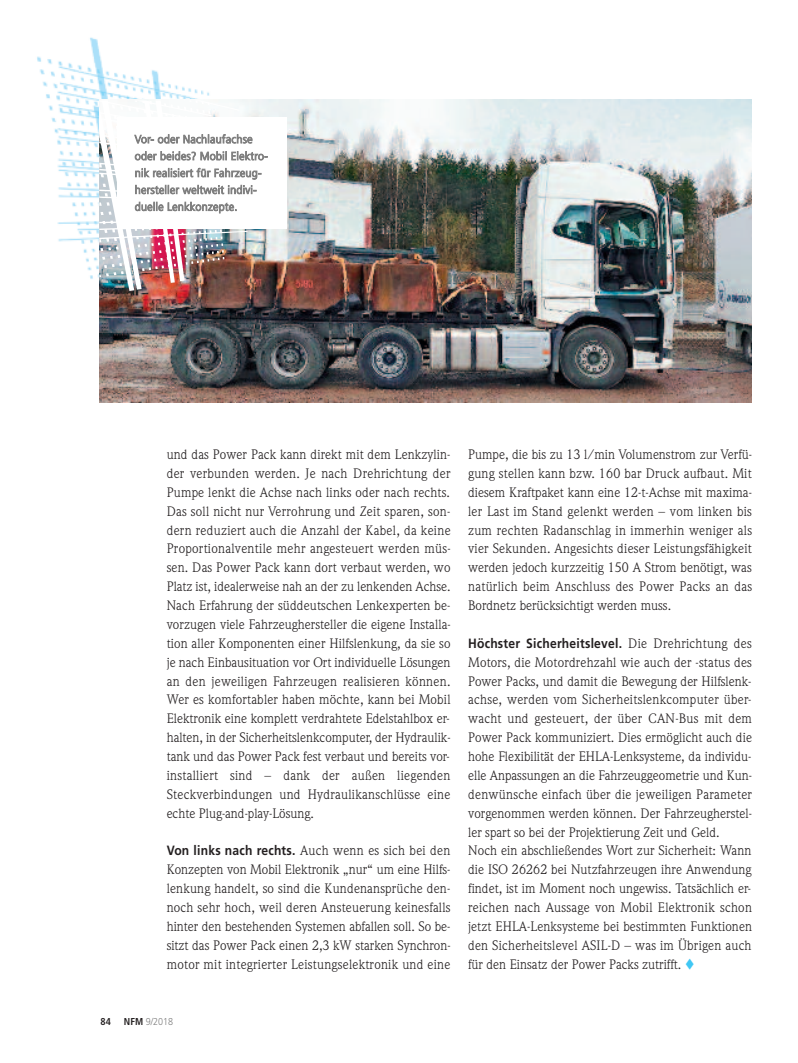
<style>
.page{position:relative;width:798px;height:1063px;background:#fff}
.page>*{position:absolute;margin:0;border:0;box-sizing:border-box;transform-origin:0 0}
.t1{font:13.5px/18.9px "Weidemann";letter-spacing:.005em;color:#231f20;text-align:justify}
.t2{font:700 13.5px "Frutiger";letter-spacing:.02em;color:#231f20;scale:.9 1}
.t3{font:300 11.25px/16.9px "Frutiger";letter-spacing:.03em;color:#808080;scale:.95 1}
.t4{font:300 10px "Frutiger";color:#808080;scale:.9 1}
.t5{font:700 condensed 10px "Frutiger";color:#231f20}
.s1{font-family:"Frutiger";font-weight:700}
.s2{font-family:"Weidemann";font-weight:400}
.s3{font-weight:700;font-stretch:condensed;color:#231f20}
</style>
<div class="page">
<img style="left:37px;top:37px;width:173px;height:242px">
<img style="left:99px;top:99px;width:651px;height:303px">
<img style="left:102px;top:100px;width:109px;height:28px">
<div style="left:117px;top:117px;width:169px;height:112px;background:#fff"></div>
<p class="t3" style="left:135px;top:132px;width:141px">Vor- oder Nachlaufachse oder beides? Mobil Elektro&shy;nik realisiert für Fahrzeug&shy;hersteller weltweit indivi&shy;duelle Lenkkonzepte.</p>
<p class="t1" style="left:167px;top:446px;width:285px">und das Power Pack kann direkt mit dem Lenkzylin&shy;der verbunden werden. Je nach Drehrichtung der Pumpe lenkt die Achse nach links oder nach rechts.<br>Das soll nicht nur Verrohrung und Zeit sparen, son&shy;dern reduziert auch die Anzahl der Kabel, da keine Proportionalventile mehr angesteuert werden müs&shy;sen. Das Power Pack kann dort verbaut werden, wo Platz ist, idealerweise nah an der zu lenkenden Achse.<br>Nach Erfahrung der süddeutschen Lenkexperten be&shy;vorzugen viele Fahrzeughersteller die eigene Installa&shy;tion aller Komponenten einer Hilfslenkung, da sie so je nach Einbausituation vor Ort individuelle Lösungen an den jeweiligen Fahrzeugen realisieren können.<br>Wer es komfortabler haben möchte, kann bei Mobil Elektronik eine komplett verdrahtete Edelstahlbox er&shy;halten, in der Sicherheitslenkcomputer, der Hydraulik&shy;tank und das Power Pack fest verbaut und bereits vor&shy;installiert sind – dank der außen liegenden Steckverbindungen und Hydraulikanschlüsse eine echte Plug-and-play-Lösung.</p>
<p class="t1" style="left:167px;top:843px;width:285px"><span class="s1">Von links nach rechts.</span> Auch wenn es sich bei den Konzepten von Mobil Elektronik „nur“ um eine Hilfs&shy;lenkung handelt, so sind die Kundenansprüche den&shy;noch sehr hoch, weil deren Ansteuerung keinesfalls hinter den bestehenden Systemen abfallen soll. So be&shy;sitzt das Power Pack einen 2,3 kW starken Synchron&shy;motor mit integrierter Leistungselektronik und eine</p>
<p class="t1" style="left:468px;top:446px;width:285px">Pumpe, die bis zu 13 l/min Volumenstrom zur Verfü&shy;gung stellen kann bzw. 160 bar Druck aufbaut. Mit diesem Kraftpaket kann eine 12-t-Achse mit maxima&shy;ler Last im Stand gelenkt werden – vom linken bis zum rechten Radanschlag in immerhin weniger als vier Sekunden. Angesichts dieser Leistungsfähigkeit werden jedoch kurzzeitig 150 A Strom benötigt, was natürlich beim Anschluss des Power Packs an das Bordnetz berücksichtigt werden muss.</p>
<p class="t2" style="left:468px;top:638px;width:317px">Höchster Sicherheitslevel. <span class="s2">Die Drehrichtung des</span></p>
<p class="t1" style="left:468px;top:654px;width:285px;text-align:left">Motors, die Motordrehzahl wie auch der -status des Power Packs, und damit die Bewegung der Hilfslenk&shy;achse, werden vom Sicherheitslenkcomputer über&shy;wacht und gesteuert, der über CAN-Bus mit dem Power Pack kommuniziert. Dies ermöglicht auch die hohe Flexibilität der EHLA-Lenksysteme, da individu&shy;elle Anpassungen an die Fahrzeuggeometrie und Kun&shy;denwünsche einfach über die jeweiligen Parameter vorgenommen werden können. Der Fahrzeugherstel&shy;ler spart so bei der Projektierung Zeit und Geld.<br>Noch ein abschließendes Wort zur Sicherheit: Wann die ISO 26262 bei Nutzfahrzeugen ihre Anwendung findet, ist im Moment noch ungewiss. Tatsächlich er&shy;reichen nach Aussage von Mobil Elektronik schon jetzt EHLA-Lenksysteme bei bestimmten Funktionen den Sicherheitslevel ASIL-D – was im Übrigen auch für den Einsatz der Power Packs zutrifft.</p>
<p class="t5" style="left:100px;top:1018px;width:12px">84</p>
<p class="t4" style="left:124px;top:1018px;width:56px"><span class="s3">NFM</span> 9/2018</p>
</div>
